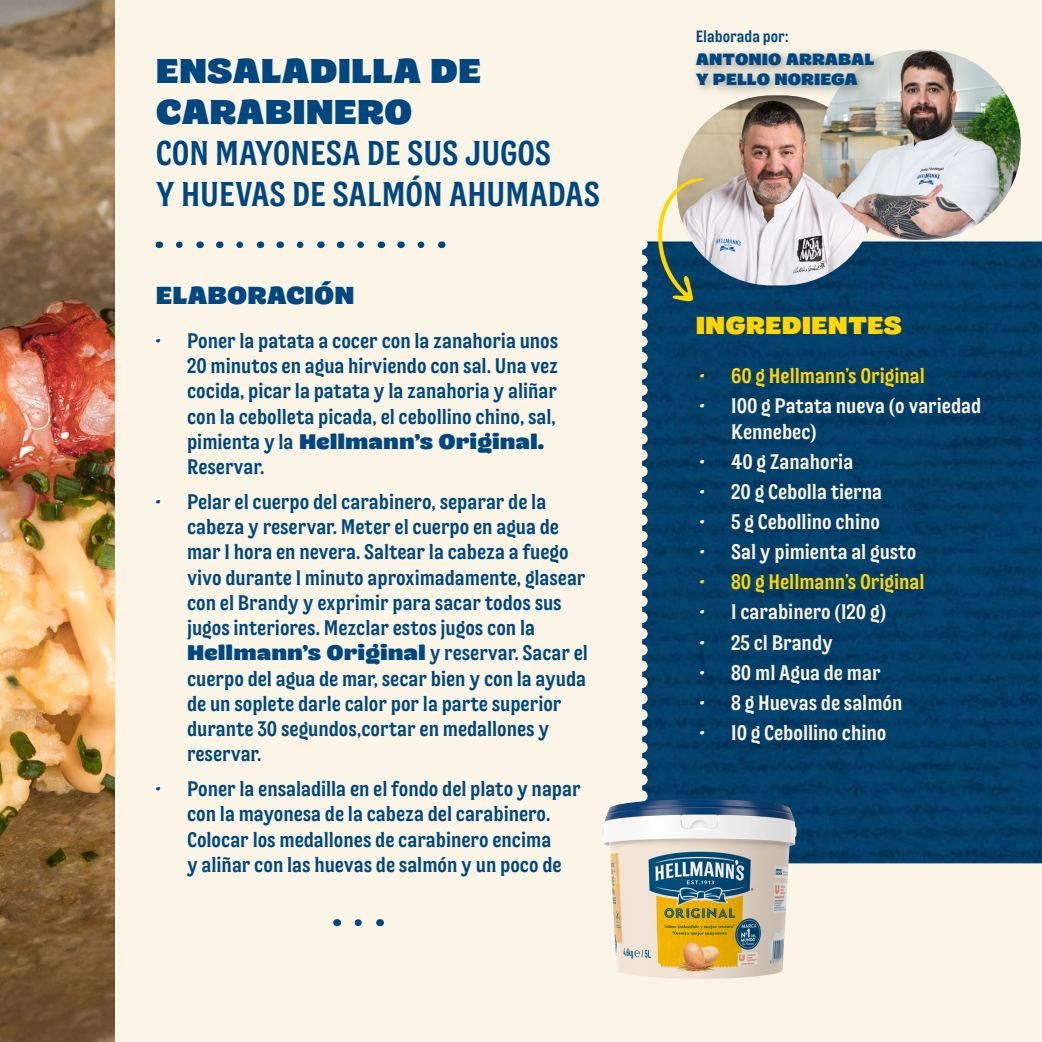
<style>
.page{position:relative;width:1042px;height:1042px;background:#fbf5e7}
.page>*{position:absolute;margin:0;border:0;box-sizing:border-box;transform-origin:0 0}
.t1{font:condensed 34.3px/41.1px "Dollop Serif";color:#00477f}
.t2{font:expanded 34.3px/41.1px "Dollop Serif";color:#00477f}
.t3{font:expanded 24.5px "Dollop Serif";color:#ffd600}
.t4{font:expanded 24.5px "Dollop Serif";color:#00477f}
.t5{font:condensed 21px/25.2px "Dollop Serif";color:#00477f}
.t6{font:condensed 21px/25.2px "Dollop Serif";color:#fbf5e7}
.t7{font:condensed 21px "Dollop Serif";color:#ffd600}
.t8{font:expanded 16.28px/19.4px "Dollop Serif";color:#00477f}
.t9{font:condensed 16.28px "Dollop Serif";color:#00477f}
.s1{font-stretch:expanded}
</style>
<div class="page">
<img style="left:642px;top:241px;width:400px;height:622px">
<svg style="left:179px;top:241px;width:4px;height:7px"></svg>
<svg style="left:300px;top:241px;width:4px;height:7px"></svg>
<svg style="left:421px;top:241px;width:4px;height:7px"></svg>
<svg style="left:240px;top:241px;width:4px;height:7px"></svg>
<svg style="left:360px;top:241px;width:4px;height:7px"></svg>
<svg style="left:358px;top:919px;width:4px;height:7px"></svg>
<img style="left:603px;top:799px;width:194px;height:180px">
<img style="left:0;top:0;width:114px;height:1042px">
<img style="left:677px;top:95px;width:200px;height:190px;border-radius:95px">
<img style="left:820px;top:50px;width:201px;height:190px;border-radius:95px">
<div style="left:691px;top:47px;width:195px;height:51px;background:#000;opacity:.38"></div>
<svg style="left:656px;top:178px;width:48px;height:125px"></svg>
<h1 class="t2" style="left:156px;top:49px;width:327px">ENSALADILLA DE<br>CARABINERO</h1>
<h1 class="t1" style="left:156px;top:133px;width:446px">CON MAYONESA DE SUS JUGOS<br>Y HUEVAS DE SALMÓN AHUMADAS</h1>
<p class="t4" style="left:156px;top:280px;width:200px">ELABORACIÓN</p>
<p class="t5" style="left:187px;top:328px;width:373px;text-indent:-32px">• Poner la patata a cocer con la zanahoria unos 20 minutos en agua hirviendo con sal. Una vez cocida, picar la patata y la zanahoria y aliñar con la cebolleta picada, el cebollino chino, sal, pimienta y la <span class="s1">Hellmann’s Original.<br></span>Reservar.</p>
<p class="t5" style="left:187px;top:489px;width:402px;text-indent:-32px">• Pelar el cuerpo del carabinero, separar de la cabeza y reservar. Meter el cuerpo en agua de mar 1 hora en nevera. Saltear la cabeza a fuego vivo durante 1 minuto aproximadamente, glasear con el Brandy y exprimir para sacar todos sus jugos interiores. Mezclar estos jugos con la <span class="s1">Hellmann’s Original</span> y reservar. Sacar el cuerpo del agua de mar, secar bien y con la ayuda de un soplete darle calor por la parte superior durante 30 segundos,cortar en medallones y reservar.</p>
<p class="t5" style="left:156px;top:776px;width:427px;text-align:center">• Poner la ensaladilla en el fondo del plato y napar con la mayonesa de la cabeza del carabinero.<br>Colocar los medallones de carabinero encima<br>y aliñar con las huevas de salmón y un poco de</p>
<p class="t9" style="left:696px;top:27px;width:94px">Elaborada por:</p>
<p class="t8" style="left:696px;top:49px;width:180px">ANTONIO ARRABAL<br>Y PELLO NORIEGA</p>
<p class="t3" style="left:696px;top:310px;width:207px">INGREDIENTES</p>
<p class="t7" style="left:699px;top:364px;width:227px">• 60 g Hellmann’s Original</p>
<p class="t6" style="left:731px;top:393px;width:251px;text-indent:-32px">• 100 g Patata nueva (o variedad<br>Kennebec)</p>
<p class="t6" style="left:699px;top:449px;width:155px">• 40 g Zanahoria</p>
<p class="t6" style="left:699px;top:479px;width:184px">• 20 g Cebolla tierna</p>
<p class="t6" style="left:699px;top:509px;width:182px">• 5 g Cebollino chino</p>
<p class="t6" style="left:699px;top:539px;width:218px">• Sal y pimienta al gusto</p>
<p class="t7" style="left:699px;top:570px;width:226px">• 80 g Hellmann’s Original</p>
<p class="t6" style="left:699px;top:599px;width:188px">• 1 carabinero (120 g)</p>
<p class="t6" style="left:699px;top:630px;width:135px">• 25 cl Brandy</p>
<p class="t6" style="left:699px;top:660px;width:182px">• 80 ml Agua de mar</p>
<p class="t6" style="left:699px;top:690px;width:204px">• 8 g Huevas de salmón</p>
<p class="t6" style="left:699px;top:720px;width:188px">• 10 g Cebollino chino</p>
</div>
